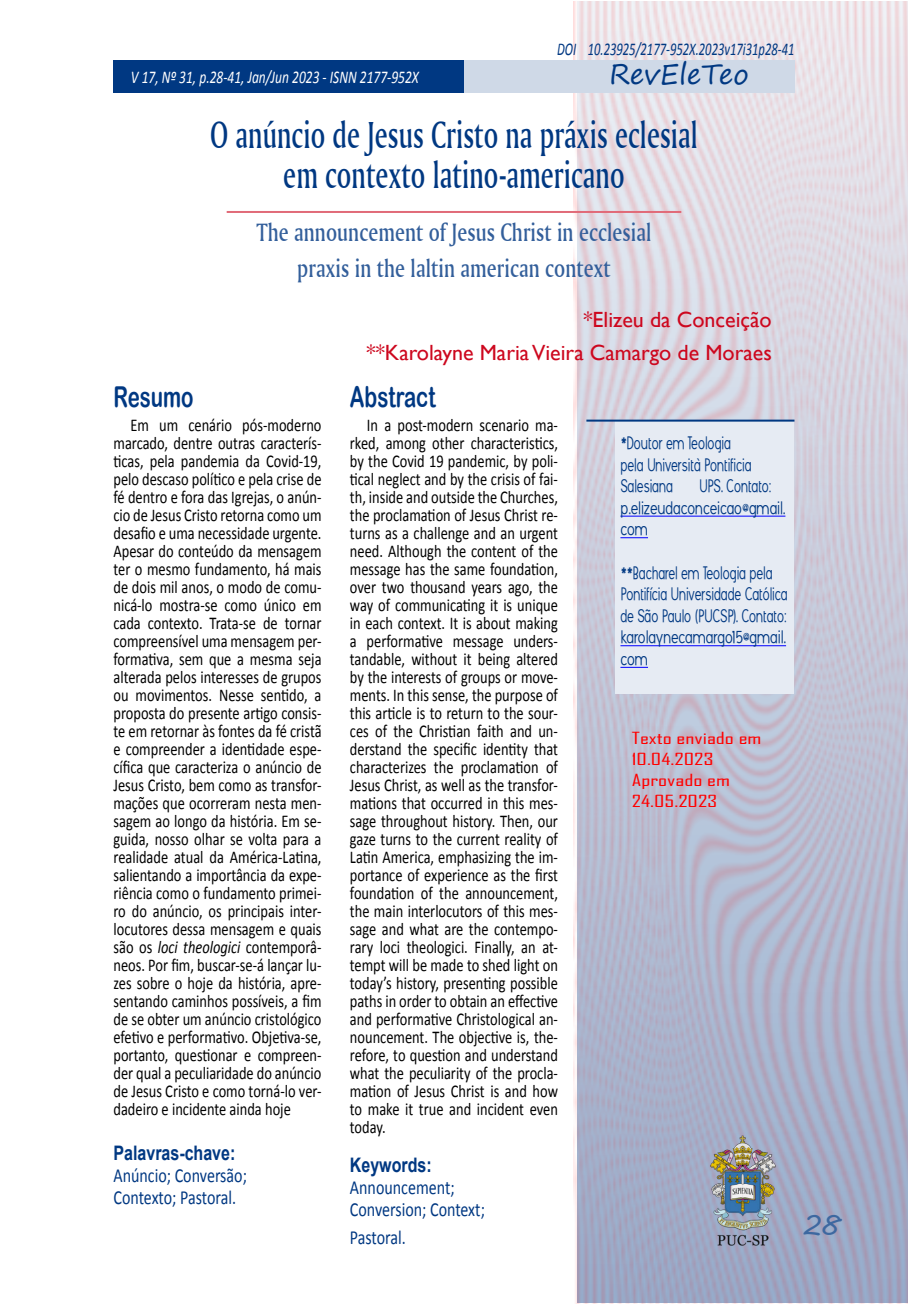
<style>
.page{position:relative;width:908px;height:1304px;background:#fff}
.page>*{position:absolute;margin:0;border:0;box-sizing:border-box;transform-origin:0 0}
.t1{font:39.6px/40px "Amerigo BT Medium A";letter-spacing:.005em;color:#003882;text-align:center;scale:.68 1}
.t2{font:28.8px "Arial Rounded MT Bold";color:#003882;scale:.71 1}
.t3{font:28px "Segoe Print";color:#003882}
.t4{font:28px "MV Boli";color:#3d68a0}
.t5{font:26.4px/36px "Amerigo BT Medium A";letter-spacing:.005em;color:#335f9b;text-align:center;scale:.78 1}
.t6{font:22px/33px "Gill Sans";color:#cd071e;text-align:right}
.t7{font:20px/22px "Calibri";color:#003882;scale:.8 1}
.t8{font:700 20px "Arial";color:#003882;scale:.8 1}
.t9{font:18px/18px "Calibri";color:#000;text-align:justify;scale:.8 1}
.t10{font:18px/21.6px "Angostura";color:#003882;scale:.9 1}
.t11{font:italic 18px "Calibri";color:#fff;scale:.75 1}
.t12{font:italic 18px "Calibri";color:#003882;scale:.7 1}
.t13{font:16px/21px "Agency FB";color:#f00;scale:1.49 1}
.s1{font-style:italic}
</style>
<div class="page">
<img style="left:573px;top:1px;width:334px;height:1303px">
<img style="left:706px;top:1134px;width:71px;height:113px">
<div style="left:463px;top:60px;width:331px;height:33px;background:#cfd9e7"></div>
<div style="left:113px;top:60px;width:350px;height:33px;background:#003882"></div>
<svg style="left:227px;top:211px;width:454px;height:2px"></svg>
<div style="left:614px;top:422px;width:179px;height:272px;background:#e6ebf3"></div>
<hr style="left:586px;top:420px;width:208px;height:2px;background:#003882">
<hr style="left:620px;top:516px;width:165px;height:1px;background:#00f">
<svg style="left:620px;top:537px;width:27px;height:1px"></svg>
<hr style="left:620px;top:645px;width:165px;height:1px;background:#00f">
<svg style="left:620px;top:667px;width:27px;height:1px"></svg>
<p class="t12" style="left:557px;top:36px;width:340px">DOI 10.23925/2177-952X.2023v17i31p28-41</p>
<p class="t11" style="left:131px;top:65px;width:385px">V 17, Nº 31, p.28-41, Jan/Jun 2023 - ISNN 2177-952X</p>
<h3 class="t3" style="left:609px;top:49px;width:141px">RevEleTeo</h3>
<h1 class="t1" style="left:210px;top:114px;width:718px">O anúncio de Jesus Cristo na práxis eclesial em contexto latino-americano</h1>
<h3 class="t5" style="left:256px;top:214px;width:508px">The announcement of Jesus Christ in ecclesial praxis in the laltin american context</h3>
<p class="t6" style="left:366px;top:303px;width:406px">*Elizeu da Conceição<br>**Karolayne Maria Vieira Camargo de Moraes</p>
<h2 class="t2" style="left:113px;top:380px;width:114px">Resumo</h2>
<p class="t9" style="left:113px;top:416px;width:261px;text-indent:17px">Em um cenário pós-moderno marcado, dentre outras caracterís&shy;ticas, pela pandemia da Covid-19, pelo descaso político e pela crise de fé dentro e fora das Igrejas, o anún&shy;cio de Jesus Cristo retorna como um desafio e uma necessidade urgente.<br>Apesar do conteúdo da mensagem ter o mesmo fundamento, há mais de dois mil anos, o modo de comu&shy;nicá-lo mostra-se como único em cada contexto. Trata-se de tornar compreensível uma mensagem per&shy;formativa, sem que a mesma seja alterada pelos interesses de grupos ou movimentos. Nesse sentido, a proposta do presente artigo consis&shy;te em retornar às fontes da fé cristã e compreender a identidade espe&shy;cífica que caracteriza o anúncio de Jesus Cristo, bem como as transfor&shy;mações que ocorreram nesta men&shy;sagem ao longo da história. Em se&shy;guida, nosso olhar se volta para a realidade atual da América-Latina, salientando a importância da expe&shy;riência como o fundamento primei&shy;ro do anúncio, os principais inter&shy;locutores dessa mensagem e quais são os <span class="s1">loci theologici</span> contemporâ&shy;neos. Por fim, buscar-se-á lançar lu&shy;zes sobre o hoje da história, apre&shy;sentando caminhos possíveis, a fim de se obter um anúncio cristológico efetivo e performativo. Objetiva-se, portanto, questionar e compreen&shy;der qual a peculiaridade do anúncio de Jesus Cristo e como torná-lo ver&shy;dadeiro e incidente ainda hoje</p>
<p class="t8" style="left:113px;top:1139px;width:154px">Palavras-chave:</p>
<p class="t7" style="left:113px;top:1163px;width:168px">Anúncio; Conversão;<br>Contexto; Pastoral.</p>
<h2 class="t2" style="left:350px;top:380px;width:122px">Abstract</h2>
<p class="t9" style="left:350px;top:416px;width:261px;text-indent:17px">In a post-modern scenario ma&shy;rked, among other characteristics, by the Covid 19 pandemic, by poli&shy;tical neglect and by the crisis of fai&shy;th, inside and outside the Churches, the proclamation of Jesus Christ re&shy;turns as a challenge and an urgent need. Although the content of the message has the same foundation, over two thousand years ago, the way of communicating it is unique in each context. It is about making a performative message unders&shy;tandable, without it being altered by the interests of groups or move&shy;ments. In this sense, the purpose of this article is to return to the sour&shy;ces of the Christian faith and un&shy;derstand the specific identity that characterizes the proclamation of Jesus Christ, as well as the transfor&shy;mations that occurred in this mes&shy;sage throughout history. Then, our gaze turns to the current reality of Latin America, emphasizing the im&shy;portance of experience as the first foundation of the announcement, the main interlocutors of this mes&shy;sage and what are the contempo&shy;rary loci theologici. Finally, an at&shy;tempt will be made to shed light on today’s history, presenting possible paths in order to obtain an effective and performative Christological an&shy;nouncement. The objective is, the&shy;refore, to question and understand what the peculiarity of the procla&shy;mation of Jesus Christ is and how to make it true and incident even today.</p>
<p class="t8" style="left:350px;top:1152px;width:104px">Keywords:</p>
<p class="t7" style="left:350px;top:1176px;width:170px">Announcement;<br>Conversion; Context;</p>
<p class="t7" style="left:350px;top:1226px;width:71px">Pastoral.</p>
<p class="t10" style="left:620px;top:432px;width:185px">*Doutor em Teologia<br>pela Università Pontificia<br>Salesiana – UPS. Contato: p.elizeudaconceicao@gmail. com</p>
<p class="t10" style="left:620px;top:562px;width:187px">**Bacharel em Teologia pela<br>Pontifícia Universidade Católica de São Paulo (PUCSP). Contato: karolaynecamargo15@gmail. com</p>
<p class="t13" style="left:631px;top:727px;width:88px">Texto enviado em<br>10.04.2023<br>Aprovado em<br>24.05.2023</p>
<h3 class="t4" style="left:802px;top:1206px;width:39px">28</h3>
</div>
